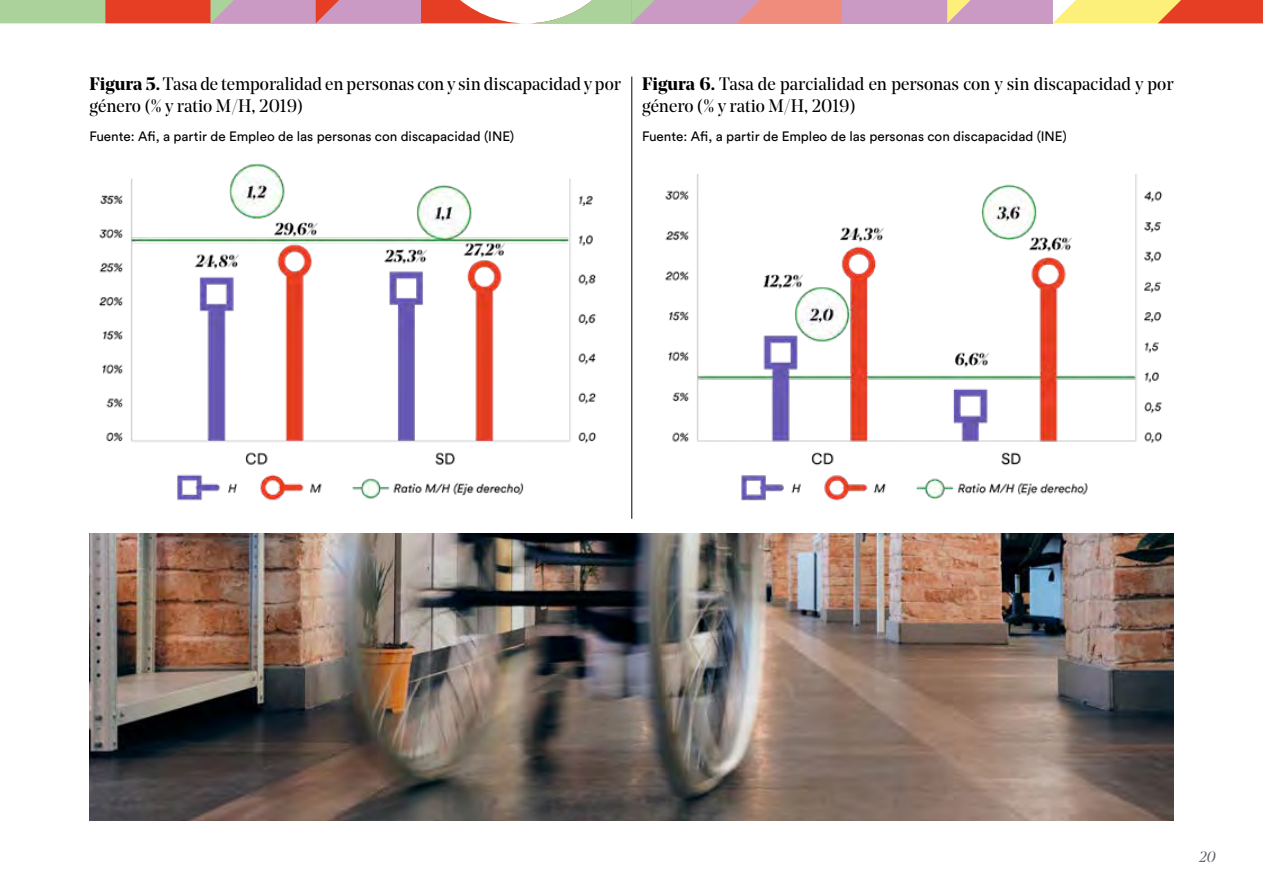
<style>
.page{position:relative;width:1263px;height:893px;background:#fff}
.page>*{position:absolute;margin:0;border:0;box-sizing:border-box;transform-origin:0 0}
.t1{font:18px/21.6px "Noe Display";color:#000}
.t2{font:italic 15px "Noe Display";color:#61646a}
.t3{font:13.5px "Circular Std";color:#000}
.s1{font-weight:700}
</style>
<div class="page">
<div style="left:631px;top:0;width:211px;height:23px;background:#ca9ac5"></div>
<svg style="left:0;top:0;width:655px;height:23px"></svg>
<svg style="left:737px;top:0;width:105px;height:23px;background:#eb8d83"></svg>
<div style="left:842px;top:0;width:210px;height:23px;background:#ca9ac5"></div>
<svg style="left:947px;top:0;width:316px;height:23px"></svg>
<hr style="left:631px;top:77px;width:1px;height:442px;background:#000">
<img style="left:99px;top:163px;width:498px;height:338px">
<img style="left:665px;top:174px;width:498px;height:327px">
<img style="left:90px;top:533px;width:1084px;height:288px">
<p class="t1" style="left:90px;top:73px;width:533px"><span class="s1">Figura 5.</span> Tasa de temporalidad en personas con y sin discapacidad y por género (% y ratio M/H, 2019)</p>
<p class="t3" style="left:90px;top:128px;width:426px">Fuente: Afi, a partir de Empleo de las personas con discapacidad (INE)</p>
<p class="t1" style="left:642px;top:73px;width:533px"><span class="s1">Figura 6.</span> Tasa de parcialidad en personas con y sin discapacidad y por género (% y ratio M/H, 2019)</p>
<p class="t3" style="left:642px;top:128px;width:426px">Fuente: Afi, a partir de Empleo de las personas con discapacidad (INE)</p>
<p class="t2" style="left:1199px;top:848px;width:18px">20</p>
</div>
